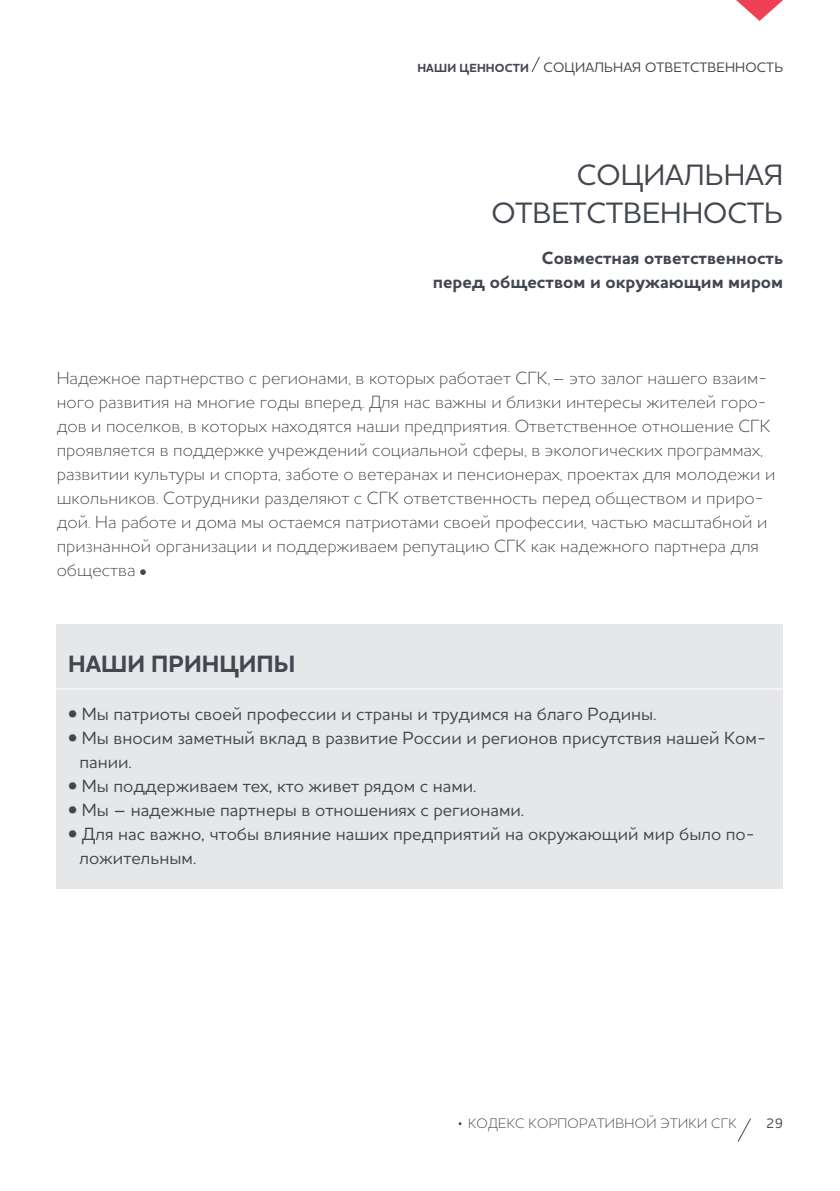
<style>
.page{position:relative;width:840px;height:1191px;background:#fff}
.page>*{position:absolute;margin:0;border:0;box-sizing:border-box;transform-origin:0 0}
.t1{font:500 30px "Houschka Pro";color:#43474f}
.t2{font:700 24px "Houschka Pro";color:#43474f}
.t3{font:300 18px/24px "Houschka Pro";color:#43474f}
.t4{font:500 18px/24px "Houschka Pro";color:#43474f}
.t5{font:700 18px/24px "Houschka Pro";color:#43474f;text-align:right}
.t6{font:300 14px "Houschka Pro";letter-spacing:.02em;color:#43474f}
.t7{font:500 14px "Houschka Pro";color:#43474f}
.t8{font:700 12px "Houschka Pro";letter-spacing:.01em;color:#43474f}
.s1{font-weight:500;font-size:14px}
</style>
<div class="page">
<svg style="left:737px;top:1119px;width:13px;height:23px"></svg>
<svg style="left:736px;top:0;width:46px;height:21px"></svg>
<svg style="left:531px;top:56px;width:9px;height:16px"></svg>
<svg style="left:140px;top:569px;width:6px;height:6px"></svg>
<div style="left:57px;top:624px;width:725px;height:264px;background:#e6e7e8"></div>
<hr style="left:57px;top:688px;width:725px;height:1px;background:#fff">
<p class="t8" style="left:417px;top:60px;width:168px">Наши ценности <span class="s1">СО ЦИАЛЬНА</span></p>
<p class="t7" style="left:632px;top:58px;width:23px">Я ОТВЕТСТВЕННОСТЬ</p>
<h1 class="t1" style="left:576px;top:156px;width:88px">СОЦИАЛЬНА</h1>
<h1 class="t1" style="left:763px;top:156px;width:21px">Я</h1>
<h1 class="t1" style="left:491px;top:193px;width:21px">ОТВЕТСТВЕННОСТЬ</h1>
<p class="t5" style="left:432px;top:246px;width:352px">Совместная ответственность<br>перед обществом и окружающим миром</p>
<p class="t3" style="left:57px;top:365px;width:719px">Надежное партнерство с регионами, в которых работает СГК,– это залог нашего взаим&shy;ного развития на многие годы вперед. Для нас важны и близки интересы жителей горо&shy;дов и поселков, в которых находятся наши предприятия. Ответственное отношение СГК проявляется в поддержке учреждений социальной сферы, в экологических программах, развитии культуры и спорта, заботе о ветеранах и пенсионерах, проектах для молодежи и школьников. Сотрудники разделяют с СГК ответственность перед обществом и приро&shy;дой. На работе и дома мы остаемся патриотами своей профессии, частью масштабной и признанной организации и поддерживаем репутацию СГК как надежного партнера для общества</p>
<h2 class="t2" style="left:68px;top:648px;width:229px">Наши принципы</h2>
<p class="t4" style="left:68px;top:701px;width:589px">• Мы патриоты своей профессии и страны и трудимся на благо Родины.</p>
<p class="t4" style="left:79px;top:725px;width:687px;text-indent:-11px">• Мы вносим заметный вклад в развитие России и регионов присутствия нашей Ком&shy;пании.</p>
<p class="t4" style="left:68px;top:773px;width:410px">• Мы поддерживаем тех, кто живет рядом с нами.</p>
<p class="t4" style="left:68px;top:797px;width:457px">• Мы – надежные партнеры в отношениях с регионами.</p>
<p class="t4" style="left:79px;top:821px;width:676px;text-indent:-11px">• Для нас важно, чтобы влияние наших предприятий на окружающий мир было по&shy;ложительным.</p>
<p class="t6" style="left:467px;top:1114px;width:270px">КОДЕКС КОРПОРАТИВНОЙ ЭТИКИ СГК</p>
<p class="t7" style="left:765px;top:1114px;width:18px">29</p>
</div>
